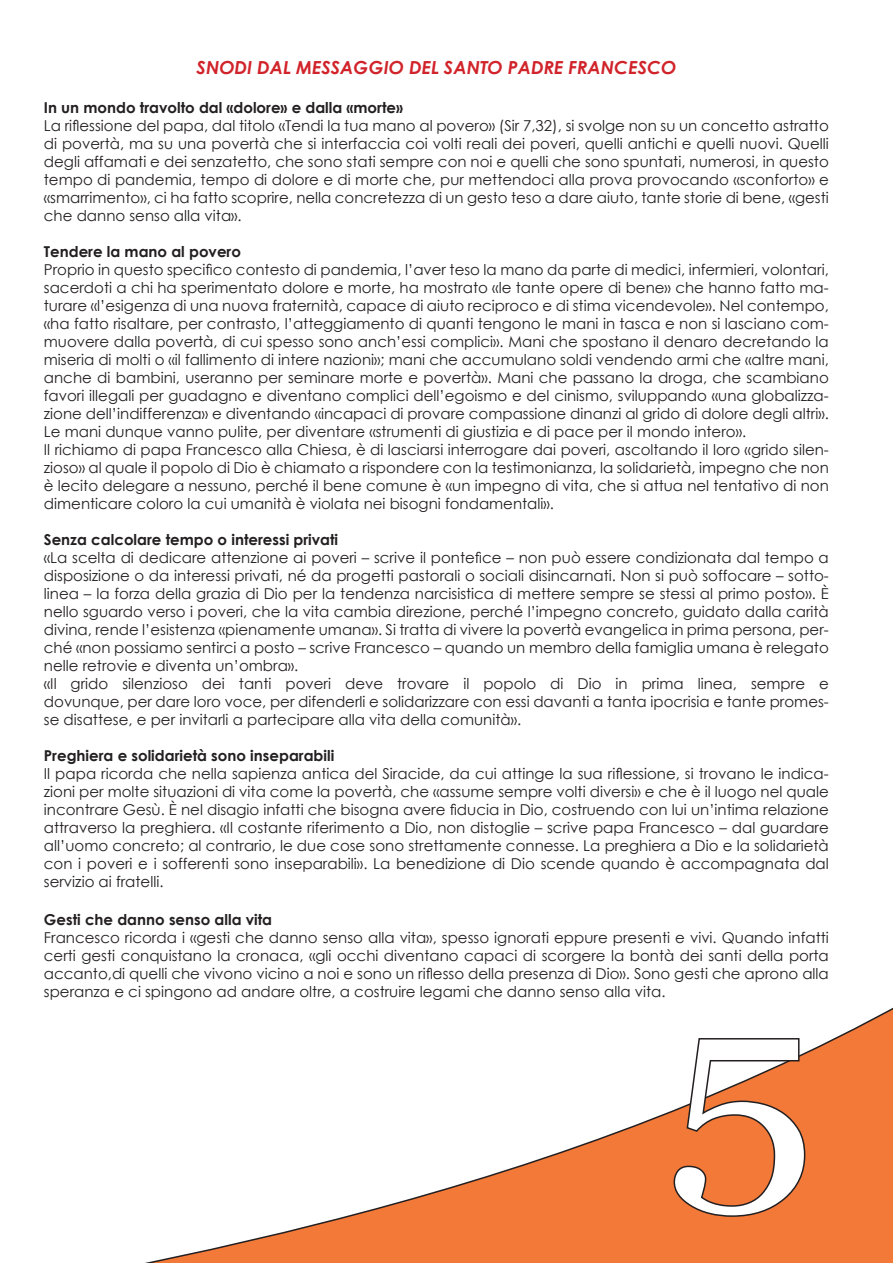
<style>
.page{position:relative;width:893px;height:1263px;background:#fff}
.page>*{position:absolute;margin:0;border:0;box-sizing:border-box;transform-origin:0 0}
.t1{font:italic 700 18px "Century Gothic";color:#d1232a}
.t2{font:15px/18px "Century Gothic";color:#231f20;text-align:justify}
.t3{font:700 15px "Century Gothic";color:#231f20}
</style>
<div class="page">
<svg style="left:145px;top:1007px;width:748px;height:256px"></svg>
<svg style="left:673px;top:1037px;width:133px;height:180px"></svg>
<p class="t1" style="left:197px;top:54px;width:481px">SNODI DAL MESSAGGIO DEL SANTO PADRE FRANCESCO</p>
<p class="t3" style="left:44px;top:96px;width:361px">In un mondo travolto dal «dolore» e dalla «morte»</p>
<p class="t2" style="left:44px;top:117px;width:786px">La riflessione del papa, dal titolo «Tendi la tua mano al povero» (Sir 7,32), si svolge non su un concetto astratto di povertà, ma su una povertà che si interfaccia coi volti reali dei poveri, quelli antichi e quelli nuovi. Quelli degli affamati e dei senzatetto, che sono stati sempre con noi e quelli che sono spuntati, numerosi, in questo tempo di pandemia, tempo di dolore e di morte che, pur mettendoci alla prova provocando «sconforto» e «smarrimento», ci ha fatto scoprire, nella concretezza di un gesto teso a dare aiuto, tante storie di bene, «gesti che danno senso alla vita».</p>
<p class="t3" style="left:44px;top:240px;width:199px">Tendere la mano al povero</p>
<p class="t2" style="left:44px;top:261px;width:786px">Proprio in questo specifico contesto di pandemia, l’aver teso la mano da parte di medici, infermieri, volontari, sacerdoti a chi ha sperimentato dolore e morte, ha mostrato «le tante opere di bene» che hanno fatto ma&shy;turare «l’esigenza di una nuova fraternità, capace di aiuto reciproco e di stima vicendevole». Nel contempo, «ha fatto risaltare, per contrasto, l’atteggiamento di quanti tengono le mani in tasca e non si lasciano com&shy;muovere dalla povertà, di cui spesso sono anch’essi complici». Mani che spostano il denaro decretando la miseria di molti o «il fallimento di intere nazioni»; mani che accumulano soldi vendendo armi che «altre mani, anche di bambini, useranno per seminare morte e povertà». Mani che passano la droga, che scambiano favori illegali per guadagno e diventano complici dell’egoismo e del cinismo, sviluppando «una globalizza&shy;zione dell’indifferenza» e diventando «incapaci di provare compassione dinanzi al grido di dolore degli altri».</p>
<p class="t2" style="left:44px;top:423px;width:704px">Le mani dunque vanno pulite, per diventare «strumenti di giustizia e di pace per il mondo intero».</p>
<p class="t2" style="left:44px;top:441px;width:786px">Il richiamo di papa Francesco alla Chiesa, è di lasciarsi interrogare dai poveri, ascoltando il loro «grido silen&shy;zioso» al quale il popolo di Dio è chiamato a rispondere con la testimonianza, la solidarietà, impegno che non è lecito delegare a nessuno, perché il bene comune è «un impegno di vita, che si attua nel tentativo di non dimenticare coloro la cui umanità è violata nei bisogni fondamentali».</p>
<p class="t3" style="left:44px;top:528px;width:296px">Senza calcolare tempo o interessi privati</p>
<p class="t2" style="left:44px;top:549px;width:786px">«La scelta di dedicare attenzione ai poveri – scrive il pontefice – non può essere condizionata dal tempo a disposizione o da interessi privati, né da progetti pastorali o sociali disincarnati. Non si può soffocare – sotto&shy;linea – la forza della grazia di Dio per la tendenza narcisistica di mettere sempre se stessi al primo posto». È nello sguardo verso i poveri, che la vita cambia direzione, perché l’impegno concreto, guidato dalla carità divina, rende l’esistenza «pienamente umana». Si tratta di vivere la povertà evangelica in prima persona, per&shy;ché «non possiamo sentirci a posto – scrive Francesco – quando un membro della famiglia umana è relegato nelle retrovie e diventa un’ombra».</p>
<p class="t2" style="left:44px;top:675px;width:786px">«Il grido silenzioso dei tanti poveri deve trovare il popolo di Dio in prima linea, sempre e</p>
<p class="t2" style="left:44px;top:693px;width:786px">dovunque, per dare loro voce, per difenderli e solidarizzare con essi davanti a tanta ipocrisia e tante promes&shy;se disattese, e per invitarli a partecipare alla vita della comunità».</p>
<p class="t3" style="left:44px;top:744px;width:292px">Preghiera e solidarietà sono inseparabili</p>
<p class="t2" style="left:44px;top:765px;width:786px">Il papa ricorda che nella sapienza antica del Siracide, da cui attinge la sua riflessione, si trovano le indica&shy;zioni per molte situazioni di vita come la povertà, che «assume sempre volti diversi» e che è il luogo nel quale incontrare Gesù. È nel disagio infatti che bisogna avere fiducia in Dio, costruendo con lui un’intima relazione attraverso la preghiera. «Il costante riferimento a Dio, non distoglie – scrive papa Francesco – dal guardare all’uomo concreto; al contrario, le due cose sono strettamente connesse. La preghiera a Dio e la solidarietà con i poveri e i sofferenti sono inseparabili». La benedizione di Dio scende quando è accompagnata dal servizio ai fratelli.</p>
<p class="t3" style="left:44px;top:908px;width:230px">Gesti che danno senso alla vita</p>
<p class="t2" style="left:44px;top:928px;width:786px">Francesco ricorda i «gesti che danno senso alla vita», spesso ignorati eppure presenti e vivi. Quando infatti certi gesti conquistano la cronaca, «gli occhi diventano capaci di scorgere la bontà dei santi della porta accanto,di quelli che vivono vicino a noi e sono un riflesso della presenza di Dio». Sono gesti che aprono alla speranza e ci spingono ad andare oltre, a costruire legami che danno senso alla vita.</p>
</div>
